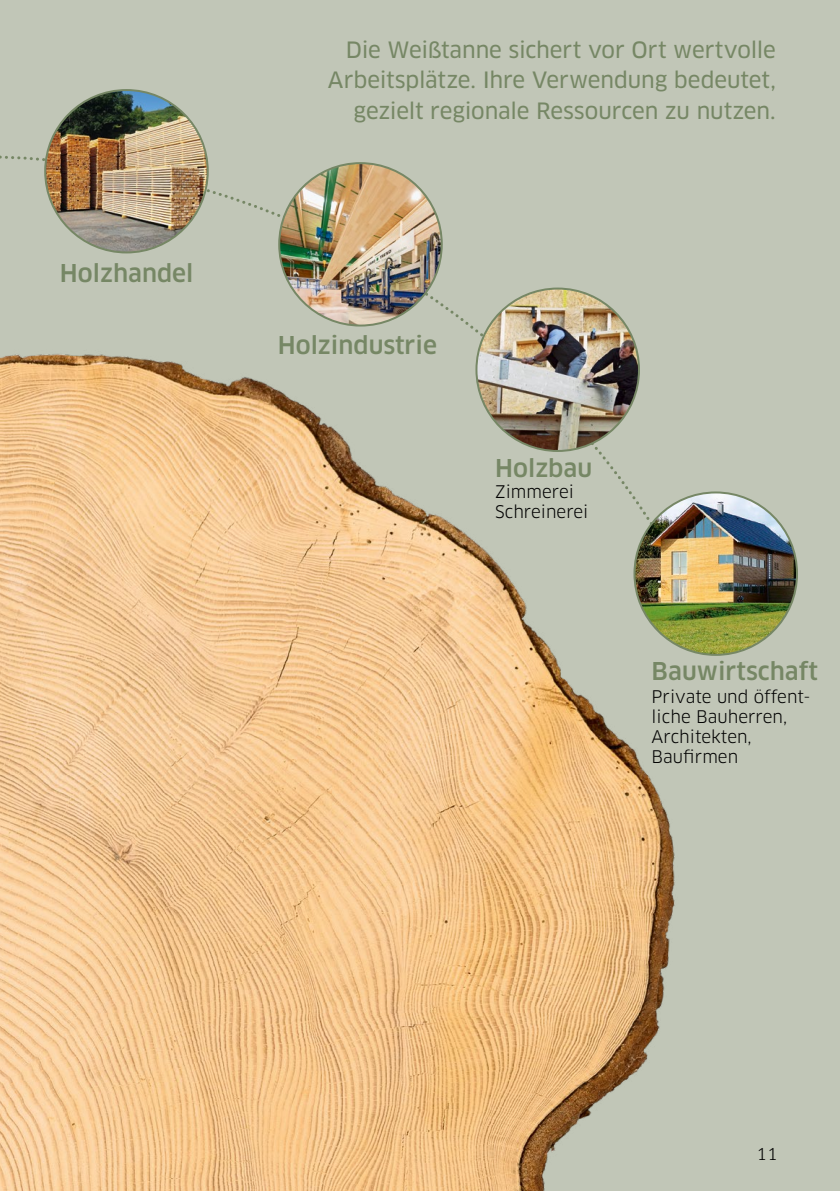
<style>
.page{position:relative;width:840px;height:1191px;background:#fff}
.page>*{position:absolute;margin:0;border:0;box-sizing:border-box;transform-origin:0 0}
.t1{font:500 24px "Clan Pro";color:#768765}
.t2{font:22px/30.6px "Clan Pro News";letter-spacing:-.01em;color:#768765;text-align:right}
.t3{font:17px/20px "Clan Pro";color:#000}
.t4{font:16px "Clan Pro";color:#000}
</style>
<div class="page">
<div style="left:0;top:0;width:839px;height:1191px;background:#c1c6b7"></div>
<img style="left:279px;top:163px;width:162px;height:162px;border-radius:81px">
<img style="left:45px;top:90px;width:163px;height:162px;border-radius:81px">
<img style="left:634px;top:492px;width:162px;height:163px;border-radius:81px">
<img style="left:0;top:287px;width:728px;height:904px">
<p class="t1" style="left:60px;top:259px;width:135px">Holzhandel</p>
<p class="t2" style="left:328px;top:34px;width:449px">Die Weißtanne sichert vor Ort wertvolle<br>Arbeitsplätze. Ihre Verwendung bedeutet, gezielt regionale Ressourcen zu nutzen.</p>
<p class="t1" style="left:278px;top:331px;width:161px">Holzindustrie</p>
<p class="t1" style="left:495px;top:454px;width:98px">Holzbau</p>
<p class="t3" style="left:495px;top:482px;width:95px">Zimmerei<br>Schreinerei</p>
<p class="t1" style="left:651px;top:657px;width:168px">Bauwirtschaft</p>
<p class="t3" style="left:651px;top:687px;width:158px">Private und öffent&shy;liche Bauherren,<br>Architekten,<br>Baufirmen</p>
<p class="t4" style="left:756px;top:1145px;width:22px">11</p>
</div>
